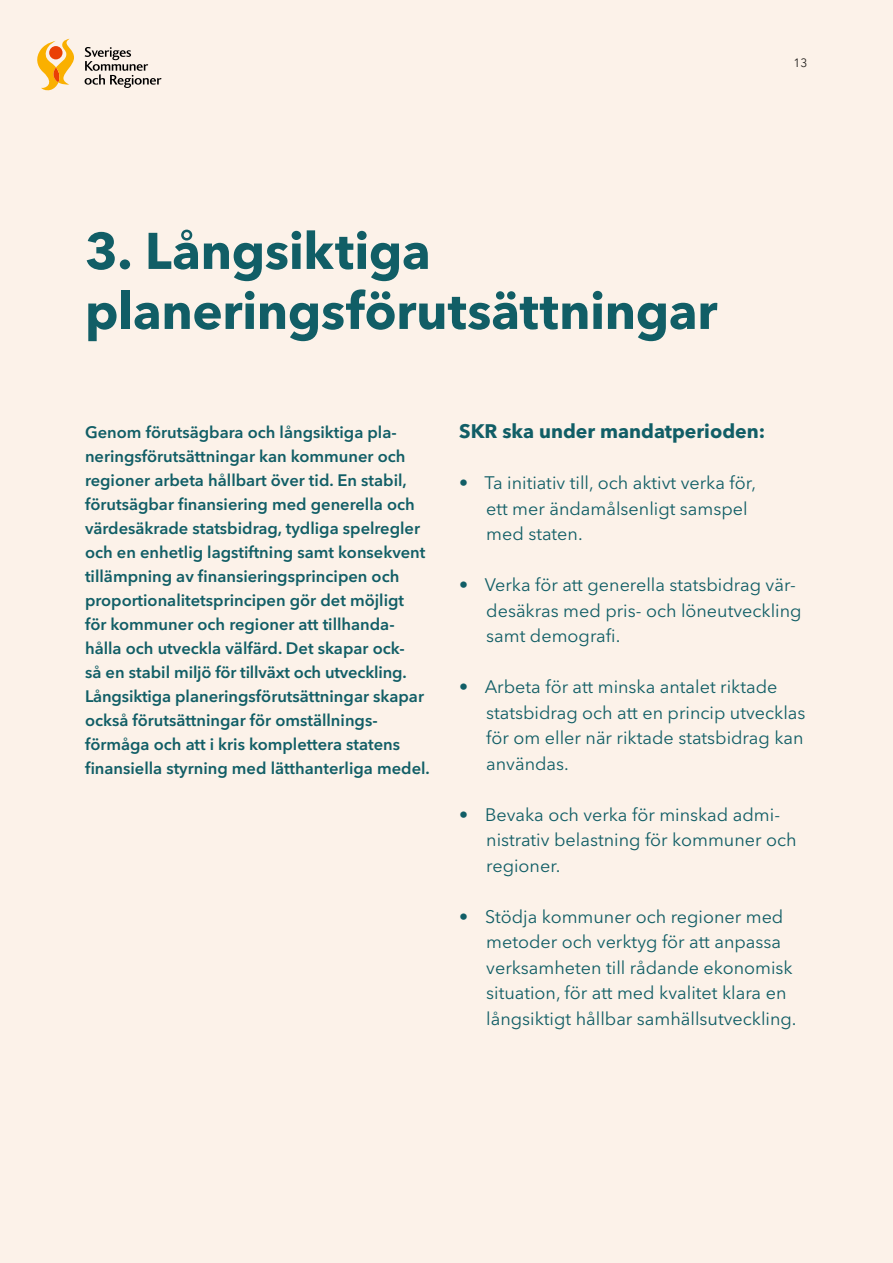
<style>
.page{position:relative;width:893px;height:1263px;background:#fcf2e9}
.page>*{position:absolute;margin:0;border:0;box-sizing:border-box;transform-origin:0 0}
.t1{font:700 51px/60px "Avenir Next LT Pro";letter-spacing:-.005em;color:#115e66}
.Punktlista{font:700 19.5px "Avenir Next LT Pro";color:#115e66}
.t2{font:18px/25.5px "Avenir Next LT Pro";color:#115e66}
.Punktlista-2{font:600 16.5px/24px "Avenir Next LT Pro";color:#115e66}
.Punktlista-3{font:12px "Avenir Next LT Pro";color:#262421}
</style>
<div class="page">
<svg style="left:37px;top:39px;width:37px;height:51px"></svg>
<svg style="left:85px;top:47px;width:77px;height:41px"></svg>
<p class="t1" style="left:85px;top:221px;width:634px">3. Långsiktiga planeringsförutsättningar</p>
<p class="Punktlista-3" style="left:793px;top:56px;width:15px">13</p>
<p class="Punktlista-2" style="left:85px;top:420px;width:346px">Genom förutsägbara och långsiktiga pla&shy;neringsförutsättningar kan kommuner och regioner arbeta hållbart över tid. En stabil, förutsägbar finansiering med generella och värdesäkrade statsbidrag, tydliga spelregler och en enhetlig lagstiftning samt konsekvent tillämpning av finansieringsprincipen och proportionalitetsprincipen gör det möjligt<br>för kommuner och regioner att tillhanda&shy;hålla och utveckla välfärd. Det skapar ock-<br>så en stabil miljö för tillväxt och utveckling.<br>Långsiktiga planeringsförutsättningar skapar också förutsättningar för omställnings&shy;förmåga och att i kris komplettera statens finansiella styrning med lätthanterliga medel.</p>
<p class="Punktlista" style="left:459px;top:419px;width:308px">SKR ska under mandatperioden:</p>
<p class="t2" style="left:486px;top:470px;width:271px;text-indent:-27px">• Ta initiativ till, och aktivt verka för, ett mer ändamålsenligt samspel med staten.</p>
<p class="t2" style="left:486px;top:572px;width:317px;text-indent:-27px">• Verka för att generella statsbidrag vär&shy;desäkras med pris- och löneutveckling samt demografi.</p>
<p class="t2" style="left:486px;top:674px;width:321px;text-indent:-27px">• Arbeta för att minska antalet riktade statsbidrag och att en princip utvecklas för om eller när riktade statsbidrag kan användas.</p>
<p class="t2" style="left:486px;top:801px;width:312px;text-indent:-27px">• Bevaka och verka för minskad admi&shy;nistrativ belastning för kommuner och regioner.</p>
<p class="t2" style="left:486px;top:903px;width:312px;text-indent:-27px">• Stödja kommuner och regioner med metoder och verktyg för att anpassa verksamheten till rådande ekonomisk situation, för att med kvalitet klara en långsiktigt hållbar samhällsutveckling.</p>
</div>
